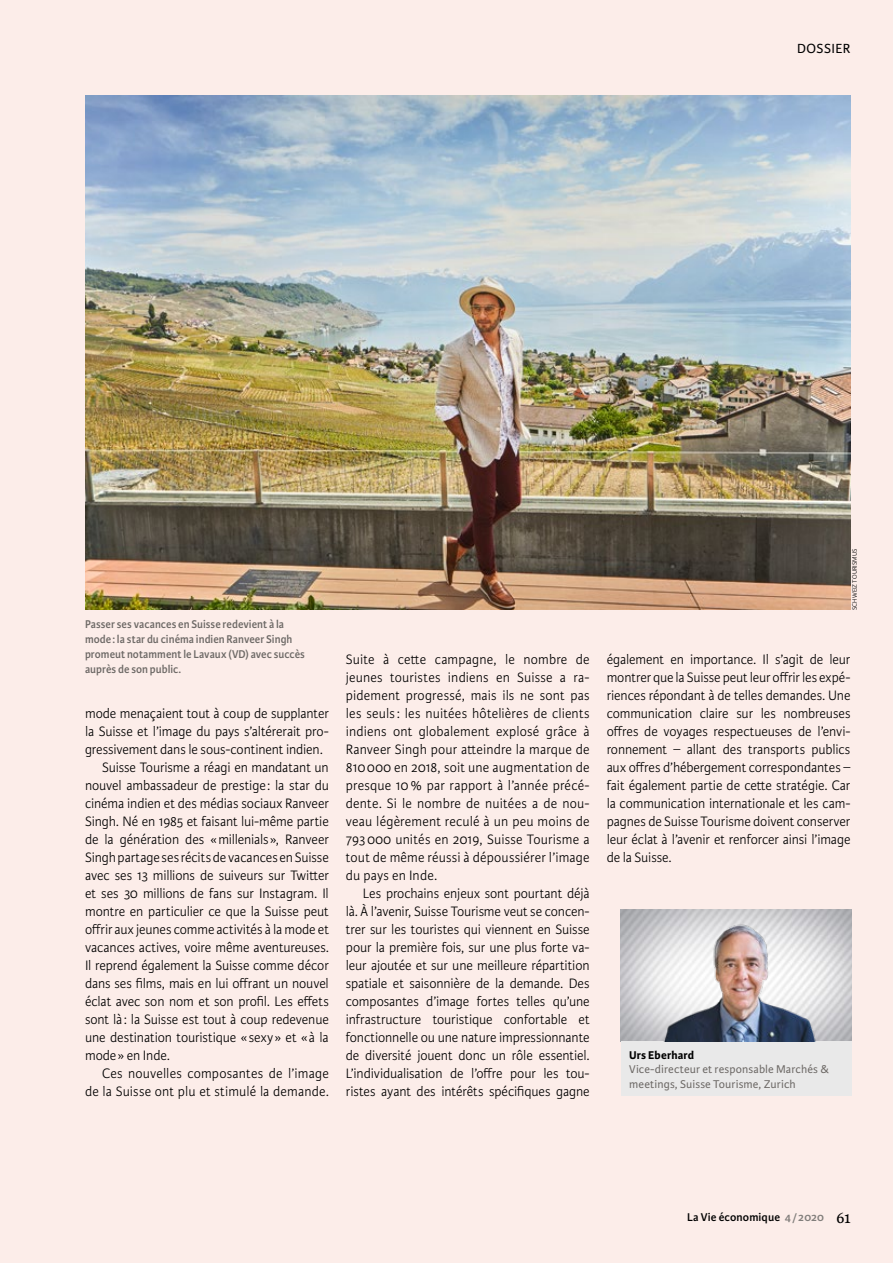
<style>
.page{position:relative;width:893px;height:1263px;background:#fcede9}
.page>*{position:absolute;margin:0;border:0;box-sizing:border-box;transform-origin:0 0}
.t1{font:300 14.55px/18px "Karmina Sans";letter-spacing:-.005em;color:#000;text-align:justify;scale:.96 1}
.t2{font:300 14.55px "Karmina Sans";letter-spacing:.015em;color:#000;scale:.96 1}
.t3{font:14.1px "Karmina Sans";letter-spacing:.03em;color:#000}
.t4{font:600 12px/15px "Karmina Sans";letter-spacing:.005em;color:#6d6966;scale:.95 1}
.t5{font:12px/14.4px "Karmina Sans";letter-spacing:.01em;color:#6d6966}
.t6{font:600 12px "Karmina Sans";letter-spacing:.01em;color:#000}
.t7{font:700 12px "Karmina Sans";letter-spacing:.015em;color:#000}
.t8{font:300 6.75px "Karmina Sans";letter-spacing:.005em;color:#000}
.s1{color:#817e7b}
.s2{font-family:"Karmina";font-weight:400;font-size:16.5px}
</style>
<div class="page">
<img style="left:621px;top:909px;width:230px;height:132px">
<div style="left:621px;top:1041px;width:230px;height:55px;background:#e9e9e9"></div>
<img style="left:626px;top:918px;width:223px;height:123px">
<img style="left:85px;top:96px;width:765px;height:514px">
<p class="t3" style="left:797px;top:41px;width:55px">DOSSIER</p>
<p class="t4" style="left:85px;top:617px;width:233px">Passer ses vacances en Suisse redevient à la mode: la star du cinéma indien Ranveer Singh promeut notamment le Lavaux (VD) avec succès auprès de son public.</p>
<p class="t1" style="left:85px;top:705px;width:255px">mode menaçaient tout à coup de supplanter</p>
<p class="t1" style="left:85px;top:723px;width:255px">la Suisse et l’image du pays s’altérerait pro-</p>
<p class="t1" style="left:85px;top:741px;width:249px">gressivement dans le sous-continent indien.</p>
<p class="t1" style="left:102px;top:759px;width:238px">Suisse Tourisme a réagi en mandatant un</p>
<p class="t1" style="left:85px;top:777px;width:255px">nouvel ambassadeur de prestige: la star du</p>
<p class="t1" style="left:85px;top:795px;width:255px">cinéma indien et des médias sociaux Ranveer</p>
<p class="t1" style="left:85px;top:813px;width:255px">Singh. Né en 1985 et faisant lui-même partie</p>
<p class="t1" style="left:85px;top:831px;width:255px">de la génération des «millenials», Ranveer</p>
<p class="t1" style="left:85px;top:849px;width:255px">Singh partage ses récits de vacances en Suisse</p>
<p class="t1" style="left:85px;top:867px;width:255px">avec ses 13 millions de suiveurs sur Twitter</p>
<p class="t1" style="left:85px;top:885px;width:255px">et ses 30 millions de fans sur Instagram. Il</p>
<p class="t1" style="left:85px;top:903px;width:255px">montre en particulier ce que la Suisse peut</p>
<p class="t1" style="left:85px;top:921px;width:255px">offrir aux jeunes comme activités à la mode et</p>
<p class="t1" style="left:85px;top:938px;width:255px">vacances actives, voire même aventureuses.</p>
<p class="t1" style="left:85px;top:956px;width:255px">Il reprend également la Suisse comme décor</p>
<p class="t1" style="left:85px;top:974px;width:255px">dans ses films, mais en lui offrant un nouvel</p>
<p class="t1" style="left:85px;top:992px;width:255px">éclat avec son nom et son profil. Les effets</p>
<p class="t1" style="left:85px;top:1010px;width:255px">sont là: la Suisse est tout à coup redevenue</p>
<p class="t1" style="left:85px;top:1028px;width:255px">une destination touristique «sexy» et «à la</p>
<p class="t1" style="left:85px;top:1046px;width:90px">mode» en Inde.</p>
<p class="t2" style="left:102px;top:1065px;width:238px">Ces nouvelles composantes de l’image</p>
<p class="t1" style="left:85px;top:1082px;width:255px">de la Suisse ont plu et stimulé la demande.</p>
<p class="t1" style="left:346px;top:650px;width:255px">Suite à cette campagne, le nombre de jeunes touristes indiens en Suisse a ra&shy;pidement progressé, mais ils ne sont pas les seuls: les nuitées hôtelières de clients indiens ont globalement explosé grâce à Ranveer Singh pour atteindre la marque de 810 000 en 2018, soit une augmentation de presque 10 % par rapport à l’année précé&shy;dente. Si le nombre de nuitées a de nou&shy;veau légèrement reculé à un peu moins de 793 000 unités en 2019, Suisse Tourisme a tout de même réussi à dépoussiérer l’image du pays en Inde.</p>
<p class="t1" style="left:346px;top:885px;width:255px;text-indent:17px">Les prochains enjeux sont pourtant déjà là. À l’avenir, Suisse Tourisme veut se concen&shy;trer sur les touristes qui viennent en Suisse pour la première fois, sur une plus forte va&shy;leur ajoutée et sur une meilleure répartition spatiale et saisonnière de la demande. Des composantes d’image fortes telles qu’une infrastructure touristique confortable et fonctionnelle ou une nature impressionnante de diversité jouent donc un rôle essentiel.<br>L’individualisation de l’offre pour les tou&shy;ristes ayant des intérêts spécifiques gagne</p>
<p class="t8" style="left:851px;top:610px;width:63px;rotate:-90deg">SCHWEIZ TOURISMUS</p>
<p class="t1" style="left:607px;top:651px;width:255px">également en importance. Il s’agit de leur montrer que la Suisse peut leur offrir les expé&shy;riences répondant à de telles demandes. Une communication claire sur les nombreuses offres de voyages respectueuses de l’envi&shy;ronnement – allant des transports publics aux offres d’hébergement correspondantes – fait également partie de cette stratégie. Car la communication internationale et les cam&shy;pagnes de Suisse Tourisme doivent conserver leur éclat à l’avenir et renforcer ainsi l’image de la Suisse.</p>
<p class="t7" style="left:629px;top:1048px;width:67px">Urs Eberhard</p>
<p class="t5" style="left:629px;top:1062px;width:201px">Vice-directeur et responsable Marchés &amp; meetings, Suisse Tourisme, Zurich</p>
<p class="t6" style="left:687px;top:1210px;width:165px">La Vie économique <span class="s1">4/2020</span> <span class="s2">61</span></p>
</div>
